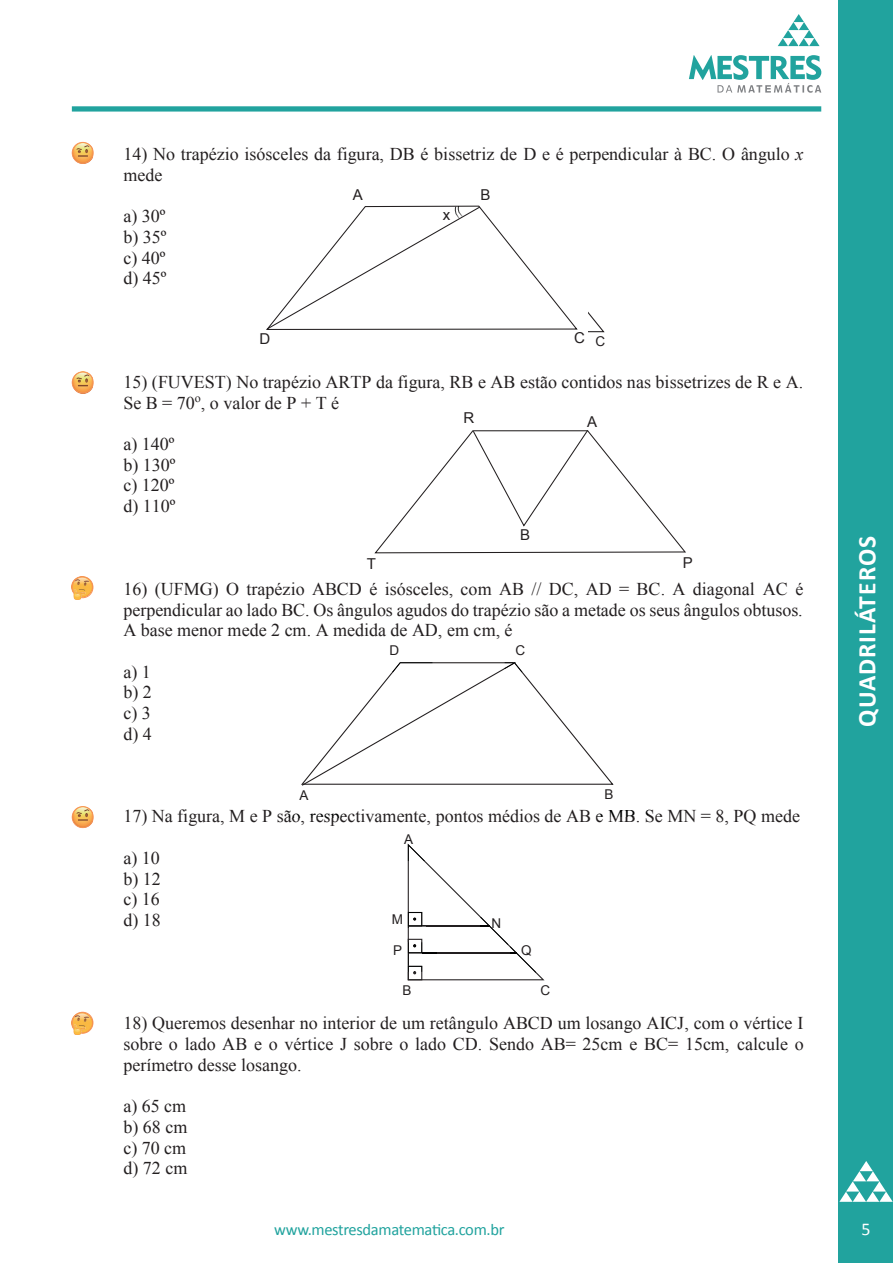
<style>
.page{position:relative;width:893px;height:1263px;background:#fff}
.page>*{position:absolute;margin:0;border:0;box-sizing:border-box;transform-origin:0 0}
.t1{font:700 25.5px "Calibri";letter-spacing:.04em;color:#fff}
.t2{font:18px/20.7px "Times New Roman";color:#231f20;text-align:justify}
.t3{font:18px "Calibri";color:#fff}
.t4{font:16.5px "Calibri";letter-spacing:-.02em;color:#21a39e}
.t5{font:15px "Arial";color:#231f20}
.t6{font:13.5px "Arial";color:#231f20}
.s1{font-style:italic}
.s2{color:#010202}
</style>
<div class="page">
<div style="left:72px;top:106px;width:749px;height:6px;background:#21a39e"></div>
<svg style="left:689px;top:55px;width:132px;height:38px"></svg>
<svg style="left:778px;top:14px;width:42px;height:32px"></svg>
<div style="left:839px;top:0;width:54px;height:1263px;background:#21a39e"></div>
<svg style="left:839px;top:1161px;width:54px;height:41px"></svg>
<svg style="left:301px;top:662px;width:313px;height:124px"></svg>
<img style="left:407px;top:843px;width:1px;height:18px">
<img style="left:407px;top:912px;width:1px;height:16px">
<img style="left:407px;top:942px;width:1px;height:30px">
<svg style="left:408px;top:844px;width:136px;height:136px"></svg>
<svg style="left:374px;top:430px;width:312px;height:124px"></svg>
<svg style="left:266px;top:205px;width:339px;height:127px"></svg>
<img style="left:72px;top:142px;width:20px;height:22px">
<div style="left:72px;top:142px;width:22px;height:22px;border:1px solid #f79559;border-radius:50%"></div>
<img style="left:72px;top:372px;width:21px;height:21px">
<div style="left:72px;top:372px;width:22px;height:21px;border:1px solid #f79559;border-radius:50%"></div>
<img style="left:72px;top:806px;width:20px;height:22px">
<div style="left:72px;top:806px;width:22px;height:22px;border:1px solid #f79559;border-radius:50%"></div>
<img style="left:72px;top:577px;width:21px;height:21px">
<div style="left:72px;top:576px;width:21px;height:22px;border:1px solid #f79559;border-radius:50%"></div>
<svg style="left:74px;top:589px;width:11px;height:10px"></svg>
<img style="left:72px;top:1012px;width:21px;height:22px">
<div style="left:72px;top:1012px;width:21px;height:21px;border:1px solid #f79559;border-radius:50%"></div>
<svg style="left:74px;top:1024px;width:11px;height:11px"></svg>
<p class="t2" style="left:123px;top:144px;width:682px">14) No trapézio isósceles da figura, DB é bissetriz de D e é perpendicular à BC. O ângulo <span class="s1">x </span>mede</p>
<p class="t2" style="left:123px;top:206px;width:45px">a) 30º b) 35º c) 40º d) 45º</p>
<p class="t5" style="left:353px;top:185px;width:12px">A</p>
<p class="t5" style="left:480px;top:185px;width:12px">B</p>
<p class="t5" style="left:443px;top:205px;width:9px">x</p>
<p class="t5" style="left:259px;top:329px;width:12px">D</p>
<p class="t5" style="left:574px;top:328px;width:12px">C</p>
<p class="t6" style="left:595px;top:332px;width:11px">C</p>
<p class="t2" style="left:123px;top:371px;width:681px">15) (FUVEST) No trapézio ARTP da figura, RB e AB estão contidos nas bissetrizes de R e A.<br>Se B = 70<sup>o</sup>, o valor de P + T é</p>
<p class="t2" style="left:123px;top:433px;width:54px">a) 140º b) 130º c) 120º d) 110º</p>
<p class="t5" style="left:463px;top:408px;width:12px">R</p>
<p class="t5" style="left:587px;top:412px;width:12px">A</p>
<p class="t5" style="left:520px;top:524px;width:12px">B</p>
<p class="t5" style="left:367px;top:554px;width:11px">T</p>
<p class="t5" style="left:683px;top:552px;width:12px">P</p>
<p class="t2" style="left:123px;top:578px;width:681px">16) (UFMG) O trapézio ABCD é isósceles, com AB // DC, AD = BC. A diagonal AC é perpendicular ao lado BC. Os ângulos agudos do trapézio são a metade os seus ângulos obtusos.<br>A base menor mede 2 cm. A medida de AD, em cm, é</p>
<p class="t2" style="left:123px;top:661px;width:30px">a) 1 b) 2 c) 3 d) 4</p>
<p class="t6" style="left:389px;top:641px;width:11px">D</p>
<p class="t6" style="left:515px;top:641px;width:11px">C</p>
<p class="t6" style="left:299px;top:786px;width:10px">A</p>
<p class="t6" style="left:604px;top:785px;width:10px">B</p>
<p class="t6" style="left:404px;top:830px;width:10px">A</p>
<p class="t2" style="left:123px;top:806px;width:183px">17) Na figura, M e P s ,</p>
<p class="t2" style="left:284px;top:806px;width:373px"><span class="s2">ão respe</span>ctivamente, pontos médios de AB <span class="s2">e MB S</span></p>
<p class="t2" style="left:636px;top:806px;width:166px">. e MN = 8, PQ mede</p>
<p class="t2" style="left:123px;top:847px;width:39px">a) 10 b) 12 c) 16 d) 18</p>
<p class="t6" style="left:392px;top:911px;width:13px">M</p>
<p class="t6" style="left:491px;top:914px;width:11px">N</p>
<p class="t6" style="left:393px;top:941px;width:10px">P</p>
<p class="t6" style="left:521px;top:942px;width:12px">Q</p>
<p class="t6" style="left:403px;top:981px;width:10px">B</p>
<p class="t6" style="left:541px;top:981px;width:11px">C</p>
<p class="t2" style="left:123px;top:1013px;width:682px">18) Queremos desenhar no interior de um retângulo ABCD um losango AICJ, com o vértice I sobre o lado AB e o vértice J sobre o lado CD. Sendo AB= 25cm e BC= 15cm, calcule o perímetro desse losango.</p>
<p class="t2" style="left:123px;top:1095px;width:65px">a) 65 cm b) 68 cm c) 70 cm d) 72 cm</p>
<h1 class="t1" style="left:851px;top:727px;width:192px;rotate:-90deg">QUADRILÁTEROS</h1>
<p class="t4" style="left:274px;top:1219px;width:232px">www.mestresdamatematica.com.br</p>
<p class="t3" style="left:861px;top:1218px;width:11px">5</p>
</div>
